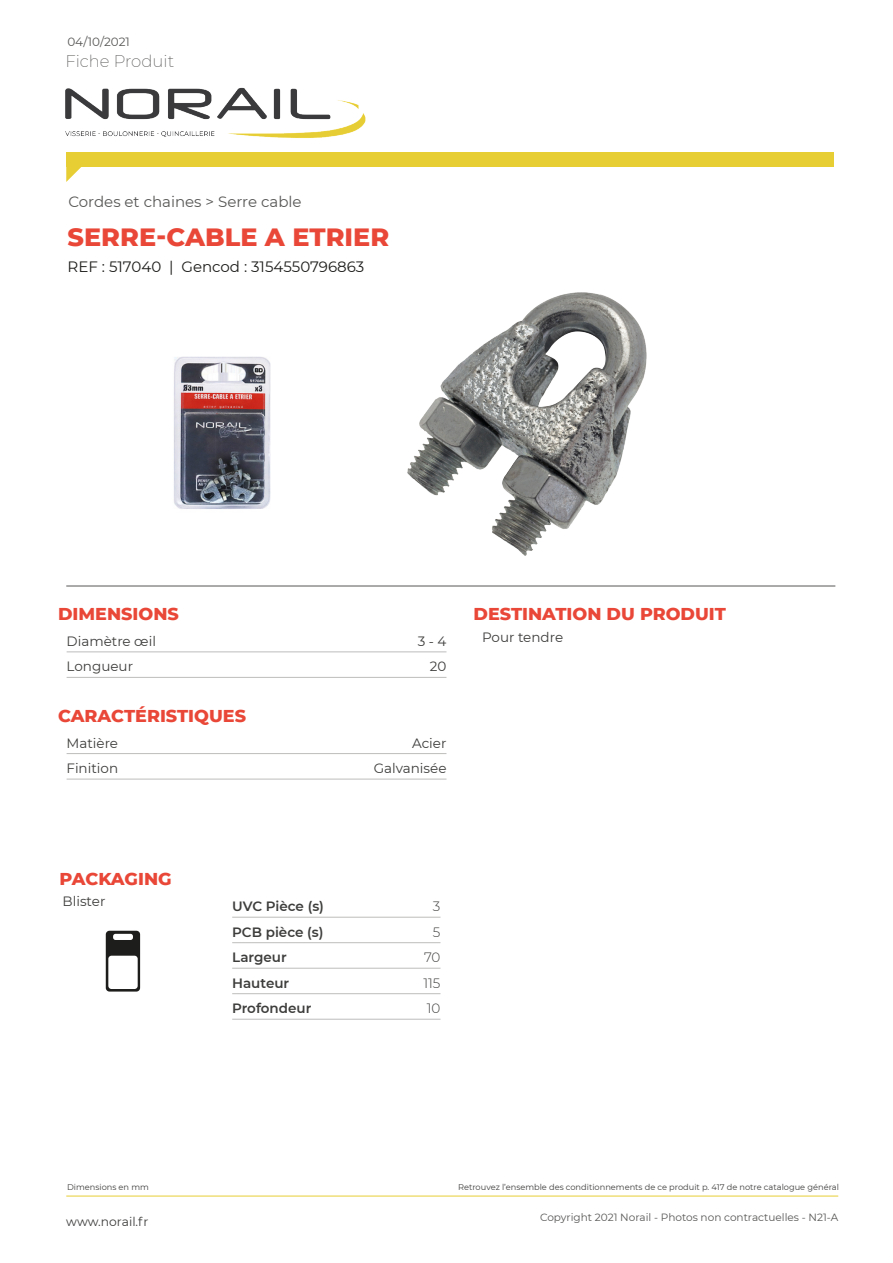
<style>
.page{position:relative;width:893px;height:1263px;background:#fff}
.page>*{position:absolute;margin:0;border:0;box-sizing:border-box;transform-origin:0 0}
.t1{font:800 25.5px "Montserrat";color:#e94737}
.t2{font:800 17.55px "Montserrat";color:#e94737}
.t3{font:200 16.5px "Montserrat";color:#575756}
.t4{font:15px "Montserrat";color:#1d1d1b}
.t5{font:15px "Montserrat";color:#575756}
.t6{font:13.5px "Montserrat";color:#3d3d3c}
.t7{font:600 13.5px "Montserrat";color:#3d3d3c}
.t8{font:300 13.5px "Montserrat";color:#3d3d3c}
.t9{font:12.3px "Montserrat";color:#3d3d3c}
.t10{font:12px "Montserrat";color:#575756}
.t11{font:10.5px "Montserrat";color:#575756}
.t12{font:8.25px "Montserrat";color:#3d3d3c}
</style>
<div class="page">
<div style="left:66px;top:152px;width:767px;height:15px;background:#e7ce35"></div>
<svg style="left:66px;top:167px;width:15px;height:15px"></svg>
<img style="left:65px;top:87px;width:301px;height:51px">
<hr style="left:66px;top:586px;width:769px;height:1px;background:#575756">
<hr style="left:66px;top:1196px;width:772px;height:1px;background:#e7ce35">
<hr style="left:67px;top:651px;width:379px;height:1px;background:#bdbdbc">
<hr style="left:67px;top:677px;width:379px;height:1px;background:#bdbdbc">
<hr style="left:67px;top:753px;width:379px;height:1px;background:#bdbdbc">
<hr style="left:67px;top:779px;width:379px;height:1px;background:#bdbdbc">
<hr style="left:232px;top:917px;width:208px;height:1px;background:#bdbdbc">
<hr style="left:232px;top:942px;width:208px;height:1px;background:#bdbdbc">
<hr style="left:232px;top:968px;width:208px;height:1px;background:#bdbdbc">
<hr style="left:232px;top:993px;width:208px;height:1px;background:#bdbdbc">
<hr style="left:232px;top:1019px;width:208px;height:1px;background:#bdbdbc">
<svg style="left:106px;top:931px;width:34px;height:60px"></svg>
<img style="left:407px;top:293px;width:240px;height:263px">
<img style="left:174px;top:356px;width:97px;height:153px">
<h3 class="t10" style="left:67px;top:33px;width:64px">04/10/2021</h3>
<h3 class="t3" style="left:65px;top:50px;width:110px">Fiche Produit</h3>
<p class="t5" style="left:68px;top:192px;width:235px">Cordes et chaines &gt; Serre cable</p>
<p class="t1" style="left:68px;top:219px;width:323px">SERRE-CABLE A ETRIER</p>
<p class="t4" style="left:68px;top:256px;width:298px">REF : 517040 | Gencod : 3154550796863</p>
<p class="t2" style="left:58px;top:601px;width:122px">DIMENSIONS</p>
<p class="t6" style="left:67px;top:632px;width:91px">Diamètre œil</p>
<p class="t6" style="left:418px;top:632px;width:30px">3 - 4</p>
<p class="t6" style="left:67px;top:657px;width:68px">Longueur</p>
<p class="t6" style="left:430px;top:657px;width:18px">20</p>
<p class="t2" style="left:58px;top:703px;width:189px">CARACTÉRISTIQUES</p>
<p class="t6" style="left:67px;top:733px;width:53px">Matière</p>
<p class="t6" style="left:412px;top:733px;width:36px">Acier</p>
<p class="t6" style="left:67px;top:759px;width:53px">Finition</p>
<p class="t6" style="left:374px;top:759px;width:74px">Galvanisée</p>
<p class="t2" style="left:474px;top:601px;width:254px">DESTINATION DU PRODUIT</p>
<p class="t6" style="left:482px;top:628px;width:83px">Pour tendre</p>
<p class="t2" style="left:60px;top:866px;width:114px">PACKAGING</p>
<p class="t6" style="left:63px;top:892px;width:44px">Blister</p>
<p class="t7" style="left:232px;top:897px;width:93px">UVC Pièce (s)</p>
<p class="t8" style="left:433px;top:897px;width:9px">3</p>
<p class="t7" style="left:232px;top:922px;width:93px">PCB pièce (s)</p>
<p class="t8" style="left:433px;top:923px;width:9px">5</p>
<p class="t7" style="left:232px;top:948px;width:56px">Largeur</p>
<p class="t8" style="left:424px;top:948px;width:18px">70</p>
<p class="t7" style="left:232px;top:973px;width:59px">Hauteur</p>
<p class="t8" style="left:423px;top:974px;width:19px">115</p>
<p class="t7" style="left:232px;top:999px;width:81px">Profondeur</p>
<p class="t8" style="left:427px;top:999px;width:15px">10</p>
<p class="t12" style="left:67px;top:1182px;width:83px">Dimensions en mm</p>
<p class="t12" style="left:458px;top:1182px;width:382px">Retrouvez l’ensemble des conditionnements de ce produit p. 417 de notre catalogue général</p>
<h3 class="t9" style="left:66px;top:1213px;width:84px">www.norail.fr</h3>
<p class="t11" style="left:540px;top:1209px;width:300px">Copyright 2021 Norail - Photos non contractuelles - N21-A</p>
</div>
